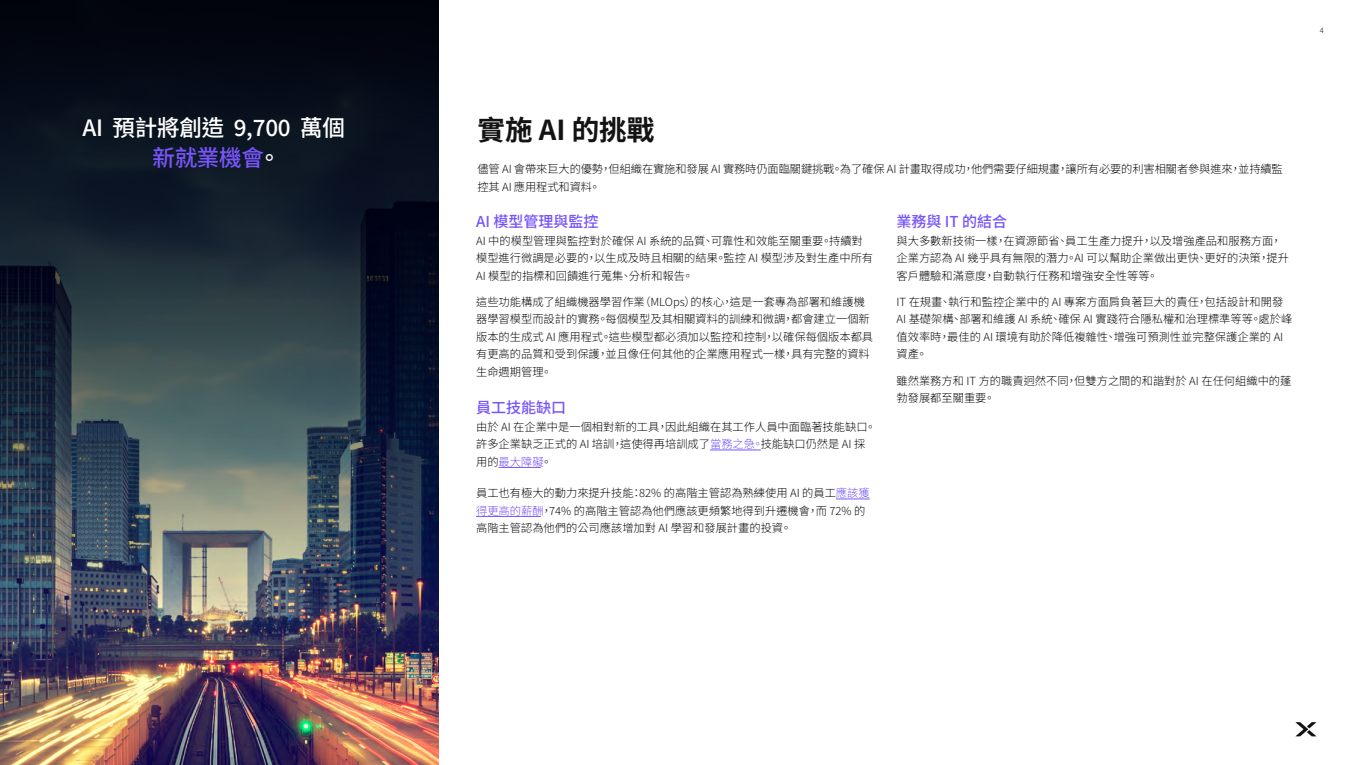
<style>
.page{position:relative;width:1350px;height:765px;background:#fff}
.page>*{position:absolute;margin:0;border:0;box-sizing:border-box;transform-origin:0 0}
.t1{font:700 27.5px "Noto Sans TC";color:#131313}
.t2{font:500 22.5px/30px "Noto Sans TC";letter-spacing:-.01em;color:#fff;text-align:center}
.t3{font:500 15px "Noto Sans TC";color:#7855fa}
.t4{font:300 11.25px/17.5px "Noto Sans TC";color:#131313}
.t5{font:300 7.5px "Noto Sans TC";color:#131313}
.s1{color:#7855fa}
</style>
<div class="page">
<img style="left:0;top:609px;width:439px;height:156px">
<svg style="left:0;top:0;width:439px;height:609px;background:#27323e"></svg>
<svg style="left:1296px;top:722px;width:20px;height:14px"></svg>
<hr style="left:710px;top:450px;width:51px;height:1px;background:#7855fa">
<hr style="left:499px;top:467px;width:42px;height:1px;background:#7855fa">
<hr style="left:836px;top:499px;width:34px;height:1px;background:#7855fa">
<hr style="left:476px;top:516px;width:65px;height:1px;background:#7855fa">
<h2 class="t2" style="left:82px;top:113px;width:264px">AI 預計將創造 9,700 萬個<span class="s1">新就業機會</span>。</h2>
<p class="t5" style="left:1320px;top:26px;width:6px">4</p>
<h1 class="t1" style="left:478px;top:114px;width:178px">實施 AI 的挑戰</h1>
<p class="t4" style="left:478px;top:161px;width:807px">儘管 AI 會帶來巨大的優勢，但組織在實施和發展 AI 實務時仍面臨關鍵挑戰。為了確保 AI 計畫取得成功，他們需要仔細規畫，讓所有必要的利害相關者參與進來，並持續監控其 AI 應用程式和資料。</p>
<h3 class="t3" style="left:476px;top:213px;width:124px">AI 模型管理與監控</h3>
<p class="t4" style="left:476px;top:232px;width:399px">AI 中的模型管理與監控對於確保 AI 系統的品質、可靠性和效能至關重要。持續對模型進行微調是必要的，以生成及時且相關的結果。監控 AI 模型涉及對生產中所有<br>AI 模型的指標和回饋進行蒐集、分析和報告。</p>
<p class="t4" style="left:476px;top:293px;width:399px">這些功能構成了組織機器學習作業（MLOps）的核心，這是一套專為部署和維護機器學習模型而設計的實務。每個模型及其相關資料的訓練和微調，都會建立一個新版本的生成式 AI 應用程式。這些模型都必須加以監控和控制，以確保每個版本都具有更高的品質和受到保護，並且像任何其他的企業應用程式一樣，具有完整的資料生命週期管理。</p>
<h3 class="t3" style="left:476px;top:399px;width:91px">員工技能缺口</h3>
<p class="t4" style="left:476px;top:418px;width:401px">由於 AI 在企業中是一個相對新的工具，因此組織在其工作人員中面臨著技能缺口。許多企業缺乏正式的 AI 培訓，這使得再培訓成了<span class="s1">當務之急。</span>技能缺口仍然是 AI 採用的<span class="s1">最大障礙</span>。</p>
<p class="t4" style="left:476px;top:485px;width:395px">員工也有極大的動力來提升技能：82% 的高階主管認為熟練使用 AI 的員工<span class="s1">應該獲得更高的薪酬</span>，74% 的高階主管認為他們應該更頻繁地得到升遷機會，而 72% 的高階主管認為他們的公司應該增加對 AI 學習和發展計畫的投資。</p>
<h3 class="t3" style="left:897px;top:213px;width:112px">業務與 IT 的結合</h3>
<p class="t4" style="left:897px;top:232px;width:394px">與大多數新技術一樣，在資源節省、員工生產力提升，以及增強產品和服務方面，企業方認為 AI 幾乎具有無限的潛力。AI 可以幫助企業做出更快、更好的決策，提升客戶體驗和滿意度，自動執行任務和增強安全性等等。</p>
<p class="t4" style="left:897px;top:293px;width:397px">IT 在規畫、執行和監控企業中的 AI 專案方面肩負著巨大的責任，包括設計和開發AI 基礎架構、部署和維護 AI 系統、確保 AI 實踐符合隱私權和治理標準等等。處於峰值效率時，最佳的 AI 環境有助於降低複雜性、增強可預測性並完整保護企業的 AI資產。</p>
<p class="t4" style="left:897px;top:372px;width:396px">雖然業務方和 IT 方的職責迥然不同，但雙方之間的和諧對於 AI 在任何組織中的蓬勃發展都至關重要。</p>
</div>
